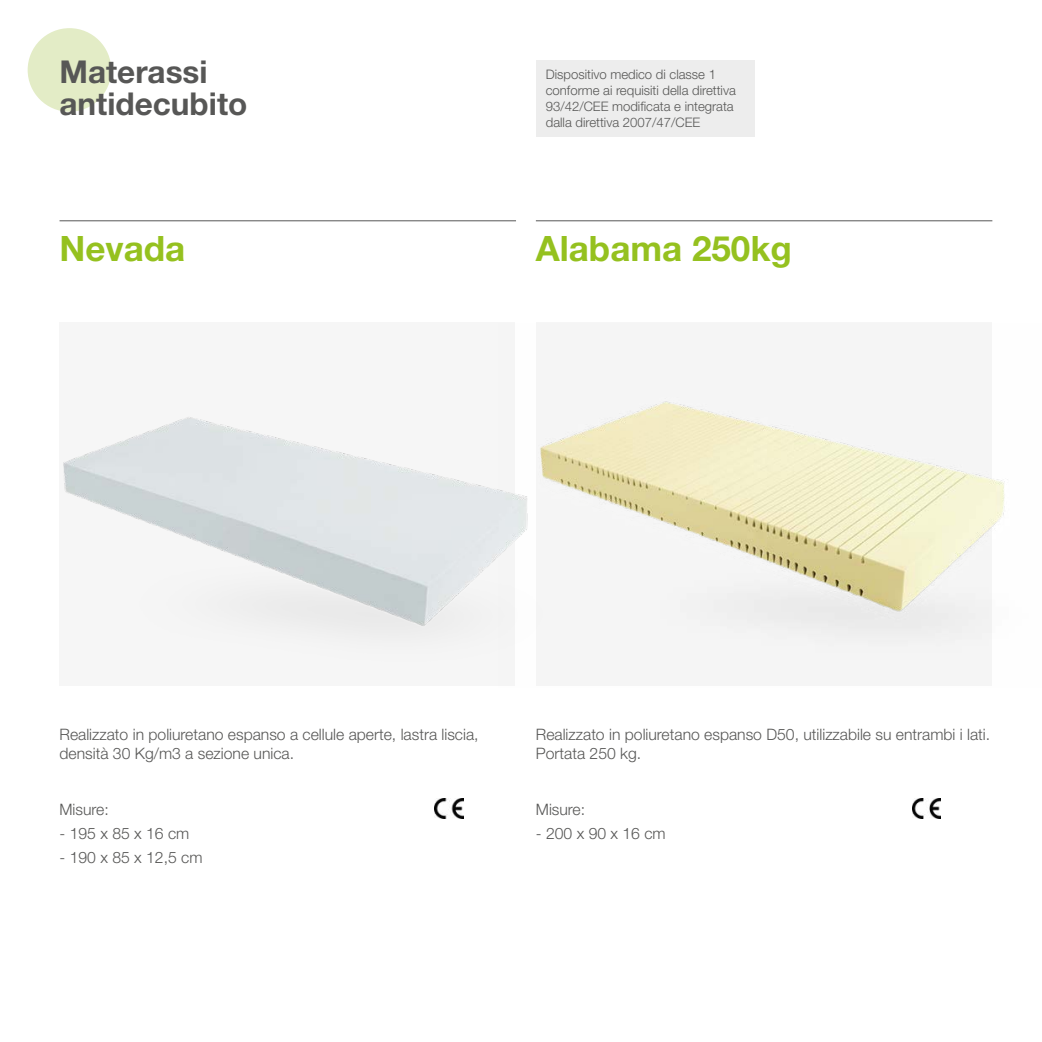
<style>
.page{position:relative;width:1042px;height:1042px;background:#fff}
.page>*{position:absolute;margin:0;border:0;box-sizing:border-box;transform-origin:0 0}
.t1{font:700 35px "Helvetica Neue LT Std";color:#95c11f}
.t2{font:700 31.5px/31.5px "Helvetica Neue LT Std";color:#575756}
.t3{font:300 15.75px/18.9px "Helvetica Neue LT Std";color:#575756}
.t4{font:300 13.12px/15.8px "Helvetica Neue LT Std";color:#575756}
</style>
<div class="page">
<div style="left:28px;top:28px;width:83px;height:84px;background:#e3ecc6;border-radius:50%"></div>
<hr style="left:60px;top:220px;width:456px;height:1px;background:#575756">
<hr style="left:536px;top:220px;width:456px;height:1px;background:#575756">
<div style="left:60px;top:322px;width:455px;height:364px;background:#f6f6f6"></div>
<img style="left:564px;top:397px;width:441px;height:256px">
<img style="left:63px;top:417px;width:501px;height:212px">
<div style="left:536px;top:60px;width:218px;height:76px;background:#ededed"></div>
<img style="left:435px;top:798px;width:28px;height:21px">
<img style="left:912px;top:798px;width:28px;height:21px">
<h2 class="t2" style="left:60px;top:56px;width:189px">Materassi antidecubito</h2>
<p class="t4" style="left:546px;top:66px;width:192px">Dispositivo medico di classe 1 conforme ai requisiti della direttiva 93/42/CEE modificata e integrata dalla direttiva 2007/47/CEE</p>
<h1 class="t1" style="left:60px;top:227px;width:127px">Nevada</h1>
<h1 class="t1" style="left:536px;top:227px;width:257px">Alabama 250kg</h1>
<p class="t3" style="left:60px;top:724px;width:420px">Realizzato in poliuretano espanso a cellule aperte, lastra liscia, densità 30 Kg/m3 a sezione unica.</p>
<p class="t3" style="left:60px;top:800px;width:51px">Misure:</p>
<p class="t3" style="left:60px;top:824px;width:131px">- 195 x 85 x 16 cm</p>
<p class="t3" style="left:60px;top:847px;width:144px">- 190 x 85 x 12,5 cm</p>
<p class="t3" style="left:536px;top:724px;width:456px">Realizzato in poliuretano espanso D50, utilizzabile su entrambi i lati.<br>Portata 250 kg.</p>
<p class="t3" style="left:536px;top:800px;width:51px">Misure:</p>
<p class="t3" style="left:536px;top:824px;width:131px">- 200 x 90 x 16 cm</p>
</div>
